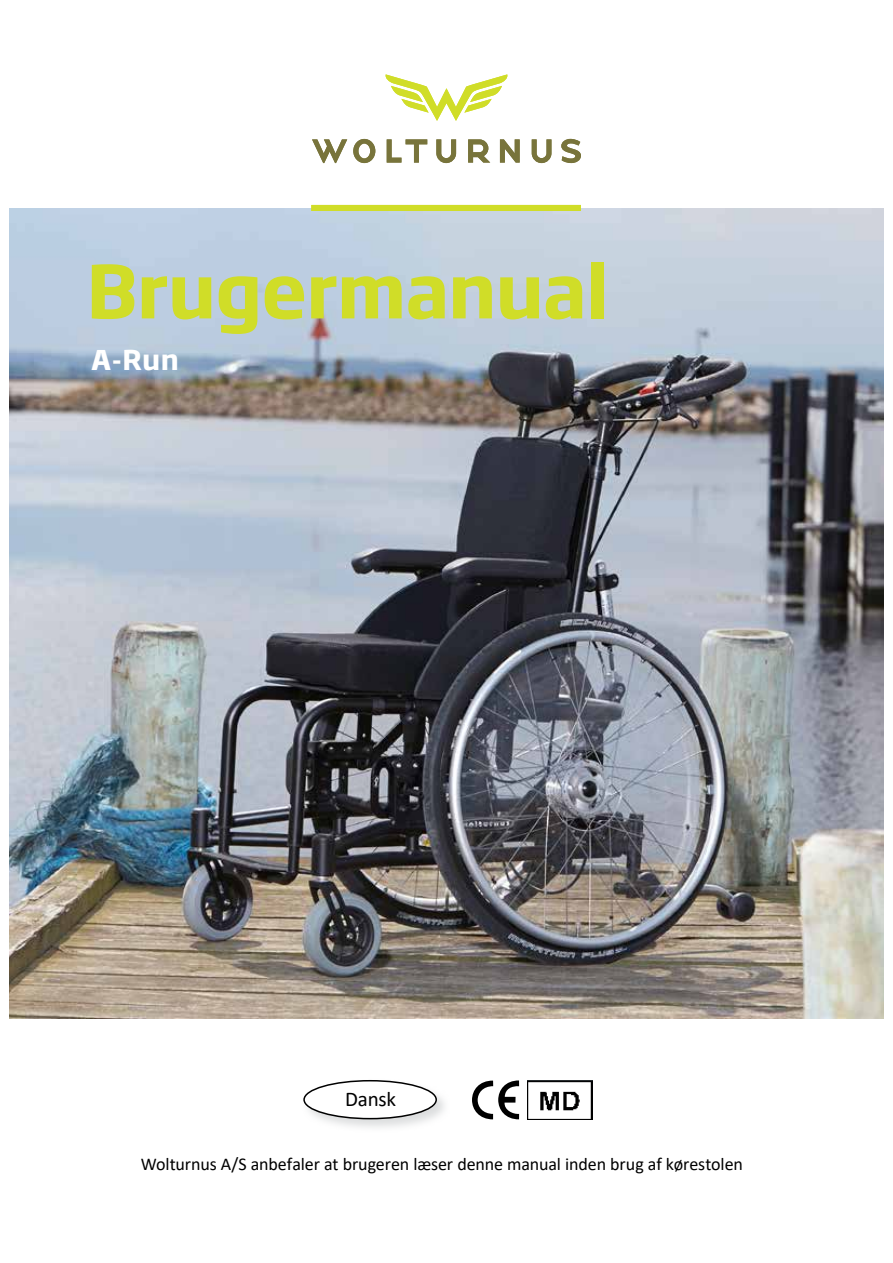
<style>
.page{position:relative;width:893px;height:1263px;background:#fff}
.page>*{position:absolute;margin:0;border:0;box-sizing:border-box;transform-origin:0 0}
.t1{font:700 72px "Soho Gothic Pro";letter-spacing:-.015em;color:#d0dd28}
.t2{font:700 27px "Soho Gothic Pro";color:#fff}
.t3{font:21px "Calibri";letter-spacing:-.01em;color:#000}
.t4{font:18px "Calibri";letter-spacing:-.005em;color:#000}
</style>
<div class="page">
<img style="left:10px;top:208px;width:873px;height:810px">
<svg style="left:312px;top:139px;width:35px;height:24px"></svg>
<svg style="left:353px;top:139px;width:22px;height:24px"></svg>
<svg style="left:387px;top:139px;width:40px;height:24px"></svg>
<svg style="left:436px;top:139px;width:20px;height:24px"></svg>
<svg style="left:468px;top:139px;width:22px;height:24px"></svg>
<svg style="left:500px;top:139px;width:20px;height:24px"></svg>
<svg style="left:532px;top:139px;width:19px;height:24px"></svg>
<svg style="left:561px;top:139px;width:20px;height:24px"></svg>
<svg style="left:385px;top:74px;width:123px;height:47px"></svg>
<div style="left:311px;top:205px;width:270px;height:6px;background:#d0dd28"></div>
<svg style="left:472px;top:1080px;width:47px;height:39px"></svg>
<img style="left:527px;top:1080px;width:65px;height:39px">
<div style="left:302px;top:1078px;width:149px;height:55px;background:#d1d3d4;opacity:.75"></div>
<div style="left:304px;top:1081px;width:132px;height:38px;background:#fff;border-radius:50%"></div>
<div style="left:303px;top:1080px;width:134px;height:39px;border:2px solid #000;border-radius:50%"></div>
<h1 class="t1" style="left:87px;top:234px;width:523px">Brugermanual</h1>
<h2 class="t2" style="left:91px;top:339px;width:89px">A-Run</h2>
<p class="t3" style="left:345px;top:1084px;width:53px">Dansk</p>
<p class="t4" style="left:141px;top:1152px;width:604px">Wolturnus A/S anbefaler at brugeren læser denne manual inden brug af kørestolen</p>
</div>
